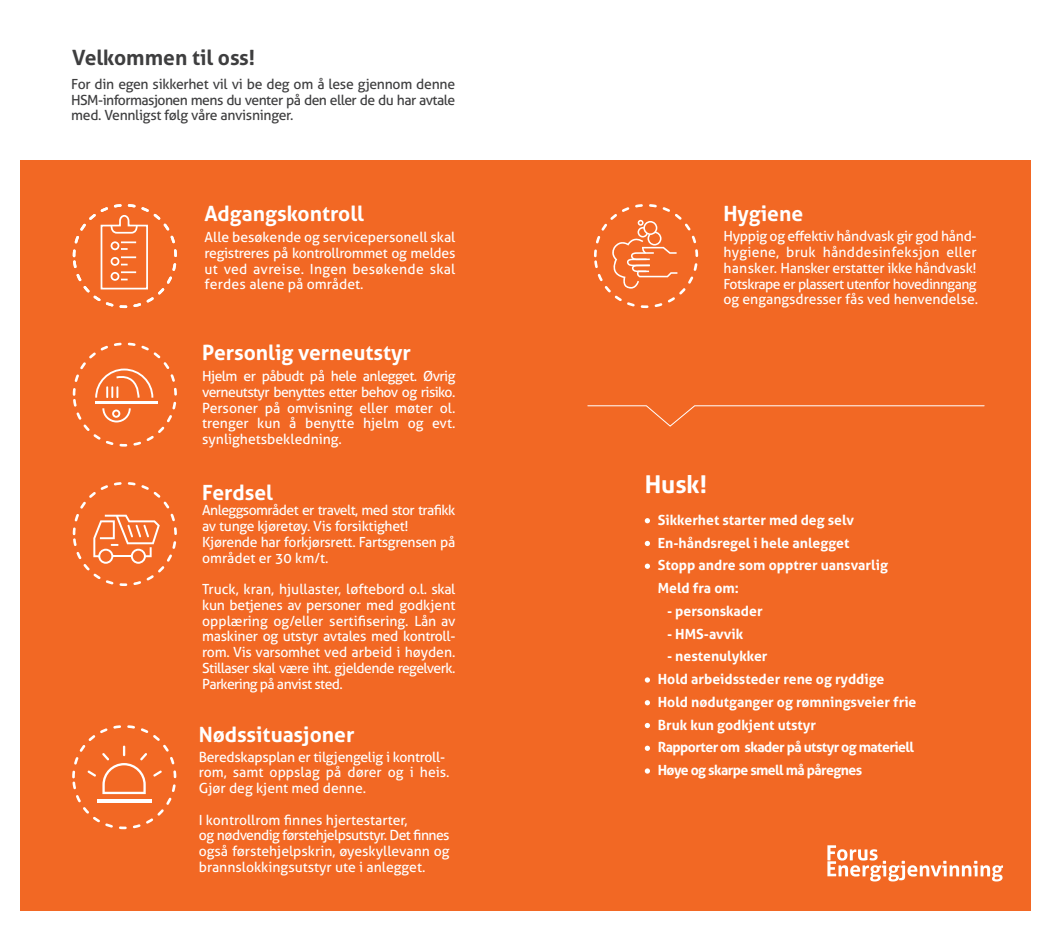
<style>
.page{position:relative;width:1048px;height:928px;background:#fff}
.page>*{position:absolute;margin:0;border:0;box-sizing:border-box;transform-origin:0 0}
.t1{font:700 24.5px "Aller";color:#fff}
.t2{font:700 21px "Aller";color:#fff}
.t3{font:700 21px "Aller";color:#3e3e3f}
.t4{font:14px/15.8px "Aller";letter-spacing:-.01em;color:#fff;text-align:justify}
.t5{font:700 14px/22.8px "Aller";color:#fff}
.t6{font:14px/15.8px "Aller";letter-spacing:-.02em;color:#3e3e3f;text-align:justify}
</style>
<div class="page">
<div style="left:20px;top:160px;width:1010px;height:750px;background:#f26824"></div>
<svg style="left:827px;top:845px;width:176px;height:36px"></svg>
<svg style="left:645px;top:518px;width:5px;height:5px"></svg>
<svg style="left:645px;top:541px;width:5px;height:5px"></svg>
<svg style="left:645px;top:563px;width:5px;height:6px"></svg>
<svg style="left:645px;top:677px;width:5px;height:5px"></svg>
<svg style="left:645px;top:700px;width:5px;height:5px"></svg>
<svg style="left:645px;top:723px;width:5px;height:5px"></svg>
<svg style="left:645px;top:745px;width:5px;height:6px"></svg>
<svg style="left:645px;top:768px;width:5px;height:5px"></svg>
<svg style="left:587px;top:405px;width:398px;height:22px"></svg>
<div style="left:594px;top:204px;width:104px;height:104px;border:3px dashed #fff;border-radius:50%"></div>
<svg style="left:610px;top:220px;width:67px;height:69px"></svg>
<div style="left:73px;top:342px;width:104px;height:105px;border:3px dashed #fff;border-radius:50%"></div>
<div style="left:72px;top:725px;width:104px;height:104px;border:3px dashed #fff;border-radius:50%"></div>
<svg style="left:153px;top:770px;width:9px;height:6px"></svg>
<svg style="left:102px;top:745px;width:45px;height:49px"></svg>
<svg style="left:87px;top:770px;width:9px;height:6px"></svg>
<hr style="left:97px;top:800px;width:54px;height:3px;background:#fff">
<div style="left:73px;top:482px;width:104px;height:104px;border:3px dashed #fff;border-radius:50%"></div>
<svg style="left:93px;top:515px;width:67px;height:49px"></svg>
<hr style="left:95px;top:401px;width:63px;height:3px;background:#fff">
<svg style="left:102px;top:408px;width:29px;height:14px"></svg>
<svg style="left:95px;top:368px;width:58px;height:30px"></svg>
<div style="left:73px;top:204px;width:104px;height:104px;border:3px dashed #fff;border-radius:50%"></div>
<svg style="left:100px;top:215px;width:48px;height:75px"></svg>
<h2 class="t3" style="left:72px;top:44px;width:184px">Velkommen til oss!</h2>
<p class="t6" style="left:71px;top:76px;width:385px">For din egen sikkerhet vil vi be deg om å lese gjennom denne HSM-informasjonen mens du venter på den eller de du har avtale med. Vennligst følg våre anvisninger.</p>
<h2 class="t2" style="left:204px;top:201px;width:161px">Adgangskontroll</h2>
<p class="t4" style="left:204px;top:229px;width:252px">Alle besøkende og servicepersonell skal registreres på kontrollrommet og meldes ut ved avreise. Ingen besøkende skal ferdes alene på området.</p>
<h2 class="t2" style="left:202px;top:340px;width:210px">Personlig verneutstyr</h2>
<p class="t4" style="left:202px;top:368px;width:255px">Hjelm er påbudt på hele anlegget. Øvrig verneutstyr benyttes etter behov og risiko.<br>Personer på omvisning eller møter ol. trenger kun å benytte hjelm og evt. synlighetsbekledning.</p>
<h2 class="t2" style="left:202px;top:479px;width:72px">Ferdsel</h2>
<p class="t4" style="left:202px;top:502px;width:255px;text-align:left">Anleggsområdet er travelt, med stor trafikk av tunge kjøretøy. Vis forsiktighet!<br>Kjørende har forkjørsrett. Fartsgrensen på området er 30 km/t.</p>
<p class="t4" style="left:202px;top:581px;width:255px">Truck, kran, hjullaster, løftebord o.l. skal kun betjenes av personer med godkjent opplæring og/eller sertifisering. Lån av maskiner og utstyr avtales med kontroll&shy;rom. Vis varsomhet ved arbeid i høyden.<br>Stillaser skal være iht. gjeldende regelverk.<br>Parkering på anvist sted.</p>
<h2 class="t2" style="left:199px;top:722px;width:157px">Nødssituasjoner</h2>
<p class="t4" style="left:199px;top:749px;width:252px;text-align:left">Beredskapsplan er tilgjengelig i kontroll&shy;rom, samt oppslag på dører og i heis.<br>Gjør deg kjent med denne.</p>
<p class="t4" style="left:199px;top:812px;width:252px;text-align:left">I kontrollrom finnes hjertestarter,<br>og nødvendig førstehjelpsutstyr. Det finnes også førstehjelpskrin, øyeskyllevann og brannslokkingsutstyr ute i anlegget.</p>
<h2 class="t2" style="left:723px;top:201px;width:81px">Hygiene</h2>
<p class="t4" style="left:723px;top:228px;width:256px">Hyppig og effektiv håndvask gir god hånd&shy;hygiene, bruk hånddesinfeksjon eller hansker. Hansker erstatter ikke håndvask!<br>Fotskrape er plassert utenfor hovedinngang og engangsdresser fås ved henvendelse.</p>
<h1 class="t1" style="left:645px;top:469px;width:64px">Husk!</h1>
<p class="t5" style="left:658px;top:508px;width:232px">Sikkerhet starter med deg selv<br>En-håndsregel i hele anlegget<br>Stopp andre som opptrer uansvarlig<br>Meld fra om:</p>
<p class="t5" style="left:667px;top:599px;width:97px">- personskader</p>
<p class="t5" style="left:667px;top:622px;width:78px">- HMS-avvik</p>
<p class="t5" style="left:658px;top:645px;width:260px;text-indent:9px">- nestenulykker<br>Hold arbeidssteder rene og ryddige<br>Hold nødutganger og rømningsveier frie<br>Bruk kun godkjent utstyr<br>Rapporter om skader på utstyr og materiell<br>Høye og skarpe smell må påregnes</p>
</div>
